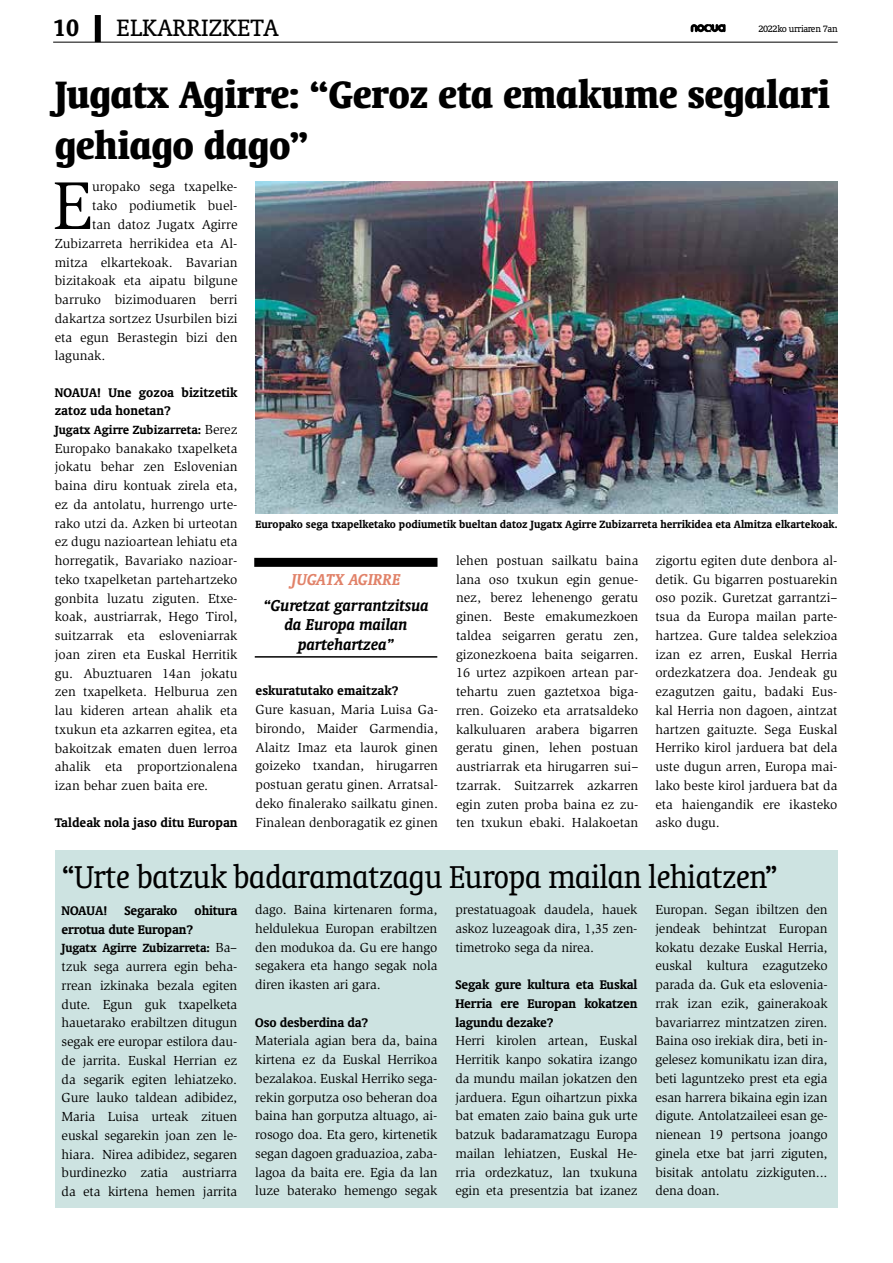
<style>
.page{position:relative;width:893px;height:1263px;background:#fff}
.page>*{position:absolute;margin:0;border:0;box-sizing:border-box;transform-origin:0 0}
.t1{font:69.45px "Slimbach";color:#000}
.t2{font:700 condensed 43.5px/51px "Oranda BT";color:#000}
.t3{font:condensed 36px "Oranda BT";letter-spacing:-.01em;color:#000}
.t4{font:27px "Oranda BT";color:#000}
.t5{font:700 27px "Oranda BT";color:#000}
.t6{font:italic 700 18px/19.5px "Oranda BT";color:#000;text-align:center}
.t7{font:italic 700 18px "Oranda BT";color:#e18269}
.t8{font:700 14.25px/18.8px "Oranda BT";letter-spacing:-.01em;color:#000}
.t9{font:13.5px/18.8px "Slimbach";color:#000;text-align:justify}
.t10{font:700 13.5px "Oranda BT";letter-spacing:-.01em;color:#000}
.t11{font:700 12px "Oranda BT";color:#000}
.t12{font:10.5px "Oranda BT";letter-spacing:-.03em;color:#000}
.s1{font-family:"Slimbach";font-weight:400}
</style>
<div class="page">
<svg style="left:691px;top:24px;width:35px;height:8px"></svg>
<hr style="left:53px;top:42px;width:785px;height:1px;background:#000">
<div style="left:95px;top:15px;width:6px;height:27px;background:#000"></div>
<div style="left:254px;top:558px;width:183px;height:9px;background:#000"></div>
<hr style="left:255px;top:656px;width:182px;height:2px;background:#000">
<div style="left:55px;top:850px;width:782px;height:358px;background:#cde3e1"></div>
<img style="left:255px;top:181px;width:583px;height:332px">
<h3 class="t4" style="left:117px;top:12px;width:163px">ELKARRIZKETA</h3>
<h3 class="t5" style="left:53px;top:12px;width:28px">10</h3>
<h3 class="t4" style="left:117px;top:12px;width:119px">PIL-PILEAN</h3>
<p class="t12" style="left:758px;top:23px;width:81px">2022ko urriaren 7an</p>
<h2 class="t2" style="left:55px;top:68px;width:776px">Jugatx Agirre: “Geroz eta emakume segalari gehiago dago”</h2>
<h1 class="t1" style="left:52px;top:166px;width:41px">E</h1>
<p class="t9" style="left:92px;top:178px;width:147px">uropako sega txapelke-</p>
<p class="t9" style="left:92px;top:196px;width:147px">tako podiumetik buel-</p>
<p class="t9" style="left:92px;top:215px;width:147px">tan datoz Jugatx Agirre</p>
<p class="t9" style="left:55px;top:234px;width:184px">Zubizarreta herrikidea eta Al-</p>
<p class="t9" style="left:55px;top:253px;width:184px">mitza elkartekoak. Bavarian</p>
<p class="t9" style="left:55px;top:271px;width:184px">bizitakoak eta aipatu bilgune</p>
<p class="t9" style="left:55px;top:290px;width:184px">barruko bizimoduaren berri</p>
<p class="t9" style="left:55px;top:309px;width:184px">dakartza sortzez Usurbilen bizi</p>
<p class="t9" style="left:55px;top:328px;width:184px">eta egun Berastegin bizi den</p>
<p class="t9" style="left:55px;top:346px;width:52px">lagunak.</p>
<p class="t8" style="left:55px;top:383px;width:184px;line-height:18px">NOAUA! Une gozoa bizitzetik zatoz uda honetan?</p>
<p class="t10" style="left:55px;top:422px;width:184px">Jugatx Agirre Zubizarreta: <span class="s1">Berez</span></p>
<p class="t9" style="left:55px;top:439px;width:184px">Europako banakako txapelketa jokatu behar zen Eslovenian baina diru kontuak zirela eta, ez da antolatu, hurrengo urte&shy;rako utzi da. Azken bi urteotan ez dugu nazioartean lehiatu eta horregatik, Bavariako nazioar&shy;teko txapelketan partehartzeko gonbita luzatu ziguten. Etxe&shy;koak, austriarrak, Hego Tirol, suitzarrak eta esloveniarrak joan ziren eta Euskal Herritik gu. Abuztuaren 14an jokatu zen txapelketa. Helburua zen lau kideren artean ahalik eta txukun eta azkarren egitea, eta bakoitzak ematen duen lerroa ahalik eta proportzionalena izan behar zuen baita ere.</p>
<p class="t8" style="left:55px;top:813px;width:184px">Taldeak nola jaso ditu Europan</p>
<p class="t11" style="left:256px;top:517px;width:583px">Europako sega txapelketako podiumetik bueltan datoz Jugatx Agirre Zubizarreta herrikidea eta Almitza elkartekoak.</p>
<p class="t9" style="left:655px;top:551px;width:184px">zigortu egiten dute denbora al&shy;detik. Gu bigarren postuarekin oso pozik. Guretzat garrantzi– tsua da Europa mailan parte&shy;hartzea. Gure taldea selekzioa izan ez arren, Euskal Herria ordezkatzera doa. Jendeak gu ezagutzen gaitu, badaki Eus&shy;kal Herria non dagoen, aintzat hartzen gaituzte. Sega Euskal Herriko kirol jarduera bat dela uste dugun arren, Europa mai&shy;lako beste kirol jarduera bat da eta haiengandik ere ikasteko asko dugu.</p>
<h3 class="t3" style="left:62px;top:856px;width:717px">“Urte batzuk badaramatzagu Europa mailan lehiatzen”</h3>
<p class="t8" style="left:62px;top:901px;width:177px">NOAUA! Segarako ohitura errotua dute Europan?</p>
<p class="t10" style="left:62px;top:940px;width:177px">Jugatx Agirre Zubizarreta: <span class="s1">Ba–</span></p>
<p class="t9" style="left:62px;top:957px;width:177px">tzuk sega aurrera egin beha&shy;rrean izkinaka bezala egiten dute. Egun guk txapelketa hauetarako erabiltzen ditugun segak ere europar estilora dau&shy;de jarrita. Euskal Herrian ez da segarik egiten lehiatzeko.<br>Gure lauko taldean adibidez, Maria Luisa urteak zituen euskal segarekin joan zen le&shy;hiara. Nirea adibidez, segaren burdinezko zatia austriarra da eta kirtena hemen jarrita</p>
<p class="t9" style="left:456px;top:551px;width:184px">lehen postuan sailkatu baina lana oso txukun egin genue&shy;nez, berez lehenengo geratu ginen. Beste emakumezkoen taldea seigarren geratu zen, gizonezkoena baita seigarren.<br>16 urtez azpikoen artean par&shy;tehartu zuen gaztetxoa biga&shy;rren. Goizeko eta arratsaldeko kalkuluaren arabera bigarren geratu ginen, lehen postuan austriarrak eta hirugarren sui– tzarrak. Suitzarrek azkarren egin zuten proba baina ez zu&shy;ten txukun ebaki. Halakoetan</p>
<h3 class="t7" style="left:292px;top:569px;width:110px">JUGATX AGIRRE</h3>
<h3 class="t6" style="left:264px;top:595px;width:167px">“Guretzat garrantzitsua da Europa mailan partehartzea”</h3>
<p class="t8" style="left:256px;top:681px;width:144px">eskuratutako emaitzak?</p>
<p class="t9" style="left:256px;top:700px;width:184px">Gure kasuan, Maria Luisa Ga&shy;birondo, Maider Garmendia, Alaitz Imaz eta laurok ginen goizeko txandan, hirugarren postuan geratu ginen. Arratsal&shy;deko finalerako sailkatu ginen.<br>Finalean denboragatik ez ginen</p>
<p class="t9" style="left:255px;top:900px;width:184px">dago. Baina kirtenaren forma, heldulekua Europan erabiltzen den modukoa da. Gu ere hango segakera eta hango segak nola diren ikasten ari gara.</p>
<p class="t8" style="left:255px;top:1012px;width:114px">Oso desberdina da?</p>
<p class="t9" style="left:255px;top:1031px;width:184px">Materiala agian bera da, baina kirtena ez da Euskal Herrikoa bezalakoa. Euskal Herriko sega&shy;rekin gorputza oso beheran doa baina han gorputza altuago, ai&shy;rosogo doa. Eta gero, kirtenetik segan dagoen graduazioa, zaba&shy;lagoa da baita ere. Egia da lan luze baterako hemengo segak</p>
<p class="t9" style="left:455px;top:900px;width:184px">prestatuagoak daudela, hauek askoz luzeagoak dira, 1,35 zen&shy;timetroko sega da nirea.</p>
<p class="t8" style="left:455px;top:975px;width:184px;text-align:justify">Segak gure kultura eta Euskal Herria ere Europan kokatzen lagundu dezake?</p>
<p class="t9" style="left:455px;top:1031px;width:184px">Herri kirolen artean, Euskal Herritik kanpo sokatira izango da mundu mailan jokatzen den jarduera. Egun oihartzun pixka bat ematen zaio baina guk urte batzuk badaramatzagu Europa mailan lehiatzen, Euskal He&shy;rria ordezkatuz, lan txukuna egin eta presentzia bat izanez</p>
<p class="t9" style="left:655px;top:900px;width:174px">Europan. Segan ibiltzen den jendeak behintzat Europan kokatu dezake Euskal Herria, euskal kultura ezagutzeko parada da. Guk eta eslovenia&shy;rrak izan ezik, gainerakoak bavariarrez mintzatzen ziren.<br>Baina oso irekiak dira, beti in&shy;gelesez komunikatu izan dira, beti laguntzeko prest eta egia esan harrera bikaina egin izan digute. Antolatzaileei esan ge&shy;nienean 19 pertsona joango ginela etxe bat jarri ziguten, bisitak antolatu zizkiguten... dena doan.</p>
</div>
